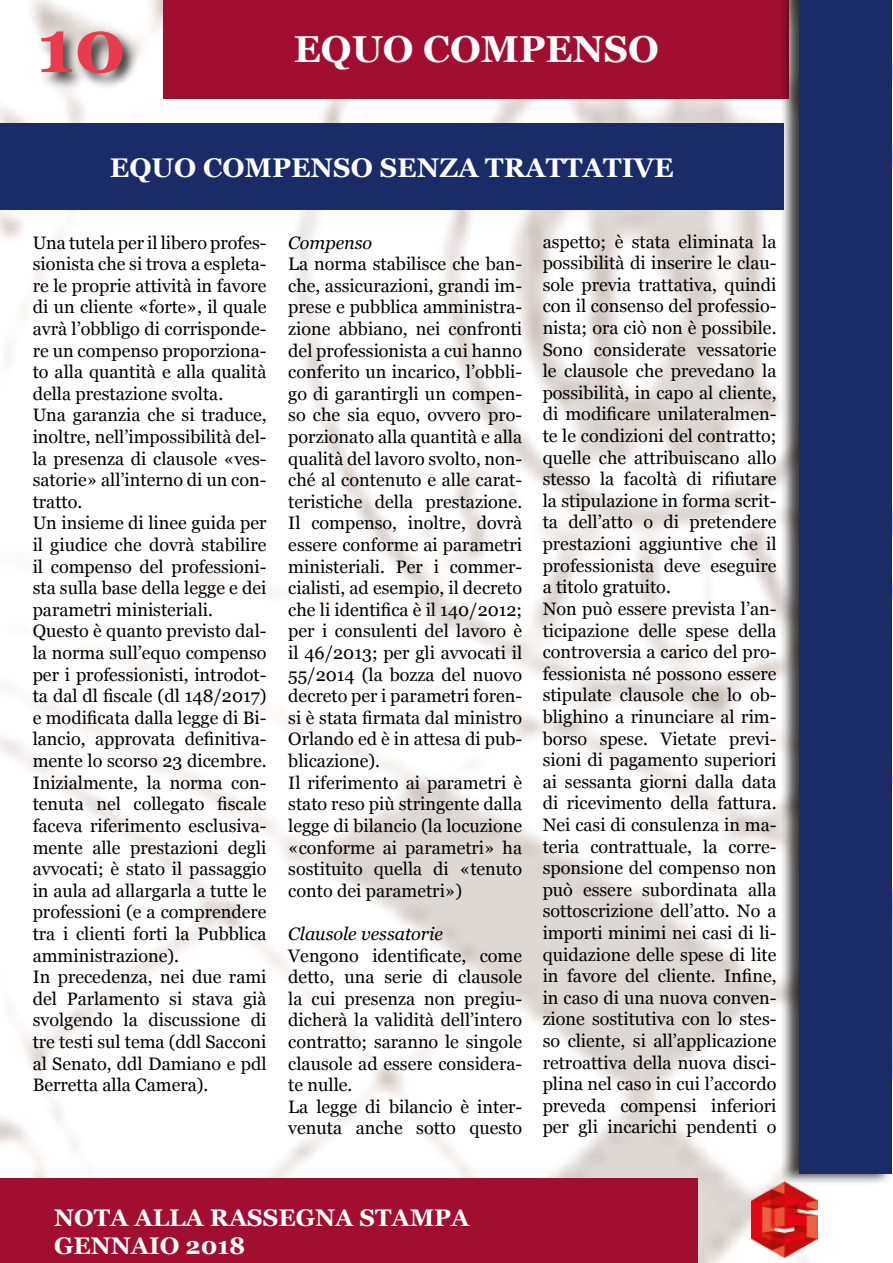
<style>
.page{position:relative;width:893px;height:1263px;background:#fff}
.page>*{position:absolute;margin:0;border:0;box-sizing:border-box;transform-origin:0 0}
.t1{font:700 75px "Georgia";color:#e83c4e}
.t2{font:700 37.5px "Georgia";color:#fff}
.t3{font:700 27px "Georgia";color:#fff}
.t4{font:700 24px/28.8px "Georgia";color:#fff}
.t5{font:18px/21.6px "Georgia";color:#000}
.t6{font:italic 18px "Georgia";color:#000}
</style>
<div class="page">
<img style="left:0;top:0;width:818px;height:1263px">
<div style="left:164px;top:0;width:625px;height:99px;background:#a10e2f"></div>
<div style="left:780px;top:0;width:113px;height:1186px;background:#000;opacity:.75"></div>
<div style="left:799px;top:0;width:93px;height:1173px;background:#1a2b68"></div>
<img style="left:751px;top:1181px;width:66px;height:77px">
<div style="left:0;top:1178px;width:697px;height:85px;background:#a10e2f"></div>
<div style="left:38px;top:28px;width:101px;height:61px;background:#000;opacity:.75"></div>
<div style="left:0;top:123px;width:784px;height:87px;background:#1a2b68"></div>
<h1 class="t1" style="left:37px;top:-10px;width:91px">10</h1>
<h2 class="t2" style="left:294px;top:21px;width:367px">EQUO COMPENSO</h2>
<h3 class="t3" style="left:110px;top:147px;width:565px">EQUO COMPENSO SENZA TRATTATIVE</h3>
<p class="t5" style="left:33px;top:231px;width:235px">Una tutela per il libero profes&shy;sionista che si trova a espleta&shy;re le proprie attività in favore di un cliente «forte», il quale avrà l’obbligo di corrisponde&shy;re un compenso proporziona&shy;to alla quantità e alla qualità della prestazione svolta.<br>Una garanzia che si traduce, inoltre, nell’impossibilità del&shy;la presenza di clausole «ves&shy;satorie» all’interno di un con&shy;tratto.<br>Un insieme di linee guida per il giudice che dovrà stabilire il compenso del professioni&shy;sta sulla base della legge e dei parametri ministeriali.<br>Questo è quanto previsto dal&shy;la norma sull’equo compenso per i professionisti, introdot&shy;ta dal dl fiscale (dl 148/2017) e modificata dalla legge di Bi&shy;lancio, approvata definitiva&shy;mente lo scorso 23 dicembre.<br>Inizialmente, la norma con&shy;tenuta nel collegato fiscale faceva riferimento esclusiva&shy;mente alle prestazioni degli avvocati; è stato il passaggio in aula ad allargarla a tutte le professioni (e a comprendere tra i clienti forti la Pubblica amministrazione).<br>In precedenza, nei due rami del Parlamento si stava già svolgendo la discussione di tre testi sul tema (ddl Sacconi al Senato, ddl Damiano e pdl<br>Berretta alla Camera).</p>
<p class="t6" style="left:288px;top:229px;width:85px">Compenso</p>
<p class="t5" style="left:288px;top:252px;width:235px">La norma stabilisce che ban&shy;che, assicurazioni, grandi im&shy;prese e pubblica amministra&shy;zione abbiano, nei confronti del professionista a cui hanno conferito un incarico, l’obbli&shy;go di garantirgli un compen&shy;so che sia equo, ovvero pro&shy;porzionato alla quantità e alla qualità del lavoro svolto, non&shy;ché al contenuto e alle carat&shy;teristiche della prestazione.<br>Il compenso, inoltre, dovrà essere conforme ai parametri ministeriali. Per i commer&shy;cialisti, ad esempio, il decreto che li identifica è il 140/2012; per i consulenti del lavoro è il 46/2013; per gli avvocati il<br>55/2014 (la bozza del nuovo decreto per i parametri foren&shy;si è stata firmata dal ministro<br>Orlando ed è in attesa di pub&shy;blicazione).<br>Il riferimento ai parametri è stato reso più stringente dalla legge di bilancio (la locuzione «conforme ai parametri» ha sostituito quella di «tenuto conto dei parametri»)</p>
<p class="t6" style="left:288px;top:920px;width:156px">Clausole vessatorie</p>
<p class="t5" style="left:288px;top:944px;width:235px">Vengono identificate, come detto, una serie di clausole la cui presenza non pregiu&shy;dicherà la validità dell’intero contratto; saranno le singole clausole ad essere considera&shy;te nulle.<br>La legge di bilancio è inter&shy;venuta anche sotto questo</p>
<p class="t5" style="left:543px;top:230px;width:235px">aspetto; è stata eliminata la possibilità di inserire le clau&shy;sole previa trattativa, quindi con il consenso del professio&shy;nista; ora ciò non è possibile.<br>Sono considerate vessatorie le clausole che prevedano la possibilità, in capo al cliente, di modificare unilateralmen&shy;te le condizioni del contratto; quelle che attribuiscano allo stesso la facoltà di rifiutare la stipulazione in forma scrit&shy;ta dell’atto o di pretendere prestazioni aggiuntive che il professionista deve eseguire a titolo gratuito.<br>Non può essere prevista l’an&shy;ticipazione delle spese della controversia a carico del pro&shy;fessionista né possono essere stipulate clausole che lo ob&shy;blighino a rinunciare al rim&shy;borso spese. Vietate previ&shy;sioni di pagamento superiori ai sessanta giorni dalla data di ricevimento della fattura.<br>Nei casi di consulenza in ma&shy;teria contrattuale, la corre&shy;sponsione del compenso non può essere subordinata alla sottoscrizione dell’atto. No a importi minimi nei casi di li&shy;quidazione delle spese di lite in favore del cliente. Infine, in caso di una nuova conven&shy;zione sostitutiva con lo stes&shy;so cliente, si all’applicazione retroattiva della nuova disci&shy;plina nel caso in cui l’accordo preveda compensi inferiori per gli incarichi pendenti o</p>
<h3 class="t4" style="left:54px;top:1201px;width:417px">NOTA ALLA RASSEGNA STAMPA<br>GENNAIO 2018</h3>
</div>
